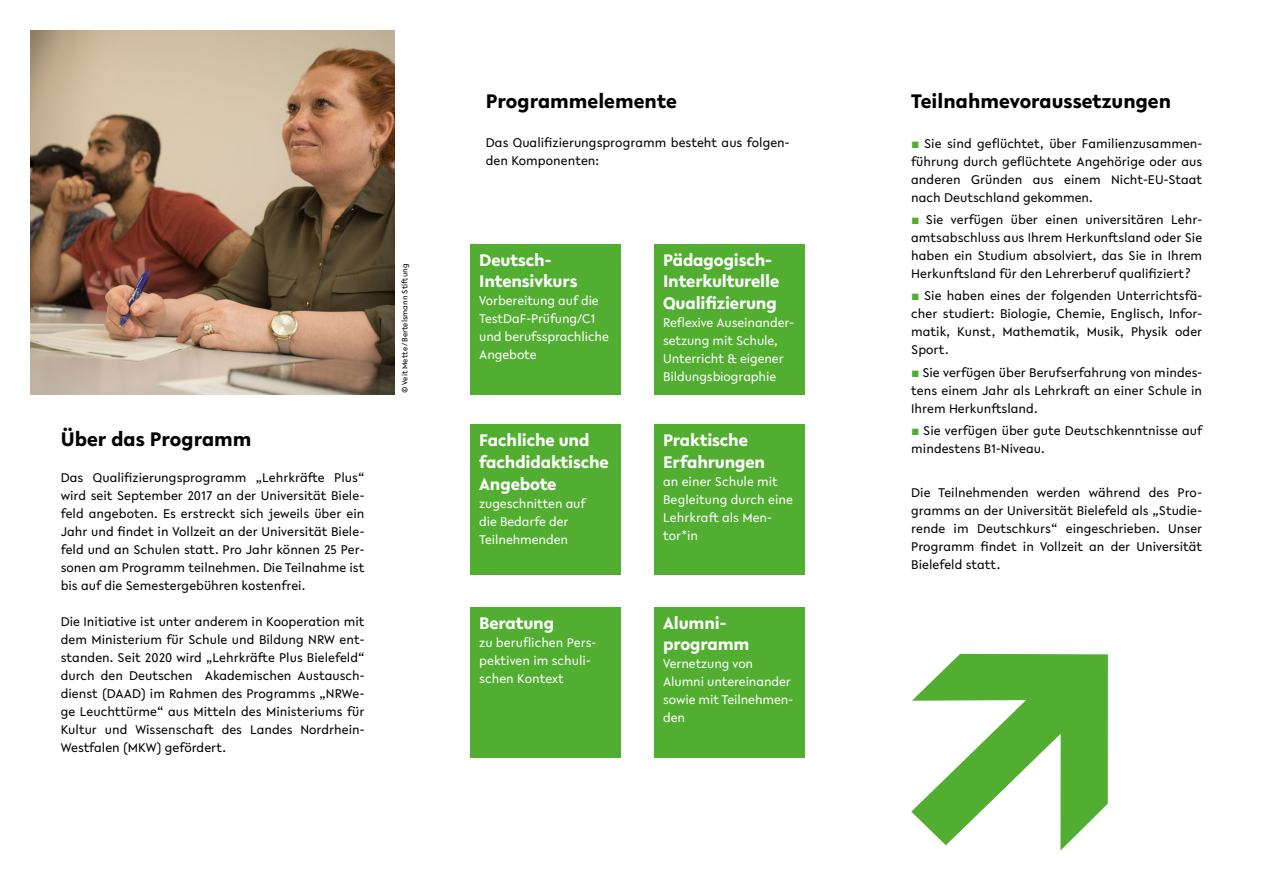
<style>
.page{position:relative;width:1263px;height:893px;background:#fff}
.page>*{position:absolute;margin:0;border:0;box-sizing:border-box;transform-origin:0 0}
.t1{font:700 21px "Lelo";color:#000}
.t2{font:700 21px "Lelo";color:#020103}
.t3{font:700 18px/21.6px "Lelo";letter-spacing:-.01em;color:#fff}
.t4{font:13.5px/18px "Lelo";color:#000;text-align:justify}
.t5{font:13.5px/18px "Lelo";letter-spacing:-.01em;color:#fff}
.t6{font:8.25px "Lelo";color:#000}
.s1{font-family:"Lelo Condensed";font-weight:700;color:#51ae30}
</style>
<div class="page">
<div style="left:471px;top:244px;width:150px;height:150px;background:#51ae30"></div>
<div style="left:471px;top:425px;width:150px;height:150px;background:#51ae30"></div>
<div style="left:655px;top:244px;width:150px;height:150px;background:#51ae30"></div>
<div style="left:655px;top:425px;width:150px;height:150px;background:#51ae30"></div>
<div style="left:471px;top:607px;width:150px;height:150px;background:#51ae30"></div>
<div style="left:655px;top:607px;width:150px;height:150px;background:#51ae30"></div>
<img style="left:30px;top:30px;width:365px;height:365px">
<svg style="left:911px;top:654px;width:197px;height:196px"></svg>
<h1 class="t2" style="left:61px;top:425px;width:192px">Über das Programm</h1>
<p class="t4" style="left:61px;top:468px;width:305px">Das Qualifizierungsprogramm „Lehrkräfte Plus“ wird seit September 2017 an der Universität Biele&shy;feld angeboten. Es erstreckt sich jeweils über ein Jahr und findet in Vollzeit an der Universität Biele&shy;feld und an Schulen statt. Pro Jahr können 25 Per&shy;sonen am Programm teilnehmen. Die Teilnahme ist bis auf die Semestergebühren kostenfrei.</p>
<p class="t4" style="left:61px;top:612px;width:305px">Die Initiative ist unter anderem in Kooperation mit dem Ministerium für Schule und Bildung NRW ent&shy;standen. Seit 2020 wird „Lehrkräfte Plus Bielefeld“ durch den Deutschen Akademischen Austausch&shy;dienst (DAAD) im Rahmen des Programms „NRWe&shy;ge Leuchttürme“ aus Mitteln des Ministeriums für Kultur und Wissenschaft des Landes Nordrhein-Westfalen (MKW) gefördert.</p>
<p class="t6" style="left:399px;top:393px;width:131px;rotate:-90deg">© Veit Mette/Bertelsmann Stiftung</p>
<h1 class="t1" style="left:486px;top:87px;width:192px">Programmelemente</h1>
<p class="t4" style="left:486px;top:134px;width:305px">Das Qualifizierungsprogramm besteht aus folgen&shy;den Komponenten:</p>
<h2 class="t3" style="left:479px;top:249px;width:100px">Deutsch-<br>Intensivkurs</h2>
<p class="t5" style="left:479px;top:292px;width:131px">Vorbereitung auf die<br>TestDaF-Prüfung/C1 und berufssprachliche<br>Angebote</p>
<h2 class="t3" style="left:479px;top:429px;width:131px">Fachliche und fachdidaktische<br>Angebote</h2>
<p class="t5" style="left:479px;top:494px;width:108px">zugeschnitten auf die Bedarfe der<br>Teilnehmenden</p>
<h2 class="t3" style="left:479px;top:612px;width:76px">Beratung</h2>
<p class="t5" style="left:479px;top:633px;width:119px">zu beruflichen Pers&shy;pektiven im schuli&shy;schen Kontext</p>
<h2 class="t3" style="left:663px;top:249px;width:118px">Pädagogisch-<br>Interkulturelle<br>Qualifizierung</h2>
<p class="t5" style="left:663px;top:313px;width:132px">Reflexive Auseinander&shy;setzung mit Schule,<br>Unterricht &amp; eigener<br>Bildungsbiographie</p>
<h2 class="t3" style="left:663px;top:429px;width:104px">Praktische<br>Erfahrungen</h2>
<p class="t5" style="left:663px;top:472px;width:131px">an einer Schule mit<br>Begleitung durch eine<br>Lehrkraft als Men&shy;tor*in</p>
<h2 class="t3" style="left:663px;top:612px;width:88px">Alumni&shy;programm</h2>
<p class="t5" style="left:663px;top:655px;width:131px">Vernetzung von<br>Alumni untereinander sowie mit Teilnehmen&shy;den</p>
<h1 class="t1" style="left:911px;top:87px;width:261px">Teilnahmevoraussetzungen</h1>
<p class="t4" style="left:911px;top:134px;width:292px"><span class="s1">◼</span> Sie sind geflüchtet, über Familienzusammen&shy;führung durch geflüchtete Angehörige oder aus anderen Gründen aus einem Nicht-EU-Staat nach Deutschland gekommen.</p>
<p class="t4" style="left:911px;top:210px;width:292px"><span class="s1">◼</span> Sie verfügen über einen universitären Lehr&shy;amtsabschluss aus Ihrem Herkunftsland oder Sie haben ein Studium absolviert, das Sie in Ihrem Herkunftsland für den Lehrerberuf qualifiziert?</p>
<p class="t4" style="left:911px;top:287px;width:292px"><span class="s1">◼</span> Sie haben eines der folgenden Unterrichtsfä&shy;cher studiert: Biologie, Chemie, Englisch, Infor&shy;matik, Kunst, Mathematik, Musik, Physik oder Sport.</p>
<p class="t4" style="left:911px;top:363px;width:292px"><span class="s1">◼</span> Sie verfügen über Berufserfahrung von mindes&shy;tens einem Jahr als Lehrkraft an einer Schule in Ihrem Herkunftsland.</p>
<p class="t4" style="left:911px;top:421px;width:292px"><span class="s1">◼</span> Sie verfügen über gute Deutschkenntnisse auf mindestens B1-Niveau.</p>
<p class="t4" style="left:911px;top:484px;width:292px">Die Teilnehmenden werden während des Pro&shy;gramms an der Universität Bielefeld als „Studie&shy;rende im Deutschkurs“ eingeschrieben. Unser Programm findet in Vollzeit an der Universität Bielefeld statt.</p>
</div>
